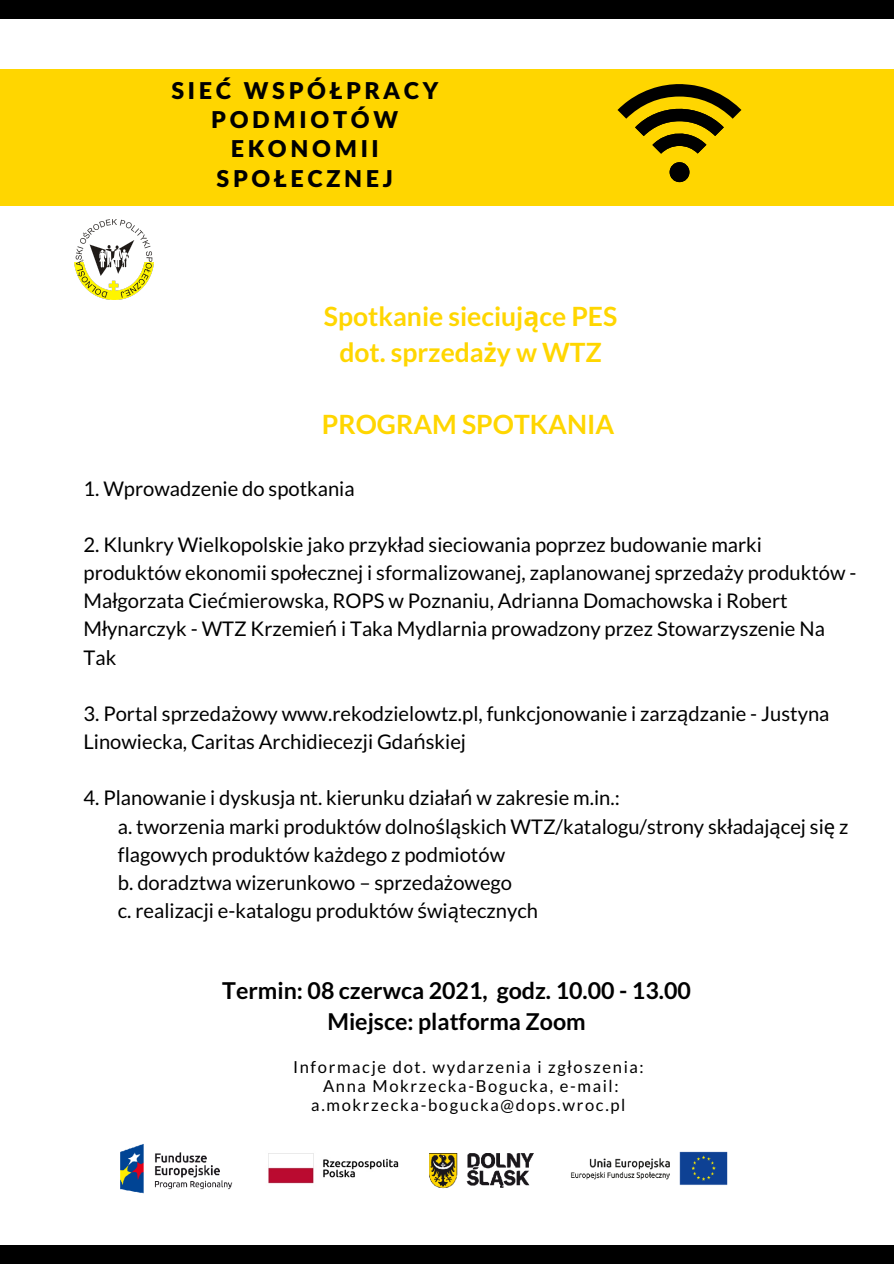
<style>
.page{position:relative;width:894px;height:1264px;background:#fff}
.page>*{position:absolute;margin:0;border:0;box-sizing:border-box;transform-origin:0 0}
.t1{font:700 26.55px "Lato";color:#ffd600}
.t2{font:700 23.25px "Lato";color:#000}
.t3{font:900 23.25px/29.2px "Lato Latin";letter-spacing:.16em;color:#000;text-align:center}
.t4{font:20.25px/28.2px "Lato";color:#000}
.t5{font:16.5px "Lato";letter-spacing:.1em;color:#000}
.s1{font-family:"Noto Sans"}
</style>
<div class="page">
<div style="left:0;top:1245px;width:893px;height:18px;background:#000"></div>
<div style="left:0;top:0;width:893px;height:18px;background:#000"></div>
<img style="left:120px;top:1144px;width:608px;height:50px">
<div style="left:0;top:69px;width:893px;height:136px;background:#ffd600"></div>
<img style="left:74px;top:220px;width:79px;height:80px">
<svg style="left:617px;top:84px;width:124px;height:98px"></svg>
<div style="left:669px;top:162px;width:20px;height:20px;background:#000;border-radius:50%"></div>
<p class="t3" style="left:171px;top:77px;width:268px">SIEĆ WSPÓŁPRACY<br>PODMIOTÓW<br>EKONOMII<br>SPOŁECZNEJ</p>
<p class="t1" style="left:324px;top:299px;width:295px">Spotkanie sieciuj<span class="s1">ą</span>ce PES</p>
<p class="t1" style="left:339px;top:335px;width:264px">dot. sprzeda<span class="s1">ż</span>y w WTZ</p>
<p class="t1" style="left:322px;top:407px;width:294px">PROGRAM SPOTKANIA</p>
<p class="t4" style="left:83px;top:473px;width:272px">1. Wprowadzenie do spotkania</p>
<p class="t4" style="left:83px;top:530px;width:774px">2. Klunkry Wielkopolskie jako przyk<span class="s1">ł</span>ad sieciowania poprzez budowanie marki produktów ekonomii spo<span class="s1">ł</span>ecznej i sformalizowanej, zaplanowanej sprzeda<span class="s1">ż</span>y produktów - Ma<span class="s1">ł</span>gorzata Cie<span class="s1">ć</span>mierowska, ROPS w Poznaniu, Adrianna Domachowska i Robert M<span class="s1">ł</span>ynarczyk - WTZ Krzemie<span class="s1">ń</span> i Taka Mydlarnia prowadzony przez Stowarzyszenie Na Tak</p>
<p class="t4" style="left:83px;top:699px;width:747px">3. Portal sprzeda<span class="s1">ż</span>owy www.rekodzielowtz.pl, funkcjonowanie i zarz<span class="s1">ą</span>dzanie - Justyna<br>Linowiecka, Caritas Archidiecezji Gda<span class="s1">ń</span>skiej</p>
<p class="t4" style="left:83px;top:783px;width:537px">4. Planowanie i dyskusja nt. kierunku dzia<span class="s1">ł</span>a<span class="s1">ń</span> w zakresie m.in.:</p>
<p class="t4" style="left:118px;top:811px;width:731px">a. tworzenia marki produktów dolno<span class="s1">ś</span>l<span class="s1">ą</span>skich WTZ/katalogu/strony sk<span class="s1">ł</span>adaj<span class="s1">ą</span>cej si<span class="s1">ę</span> z flagowych produktów ka<span class="s1">ż</span>dego z podmiotów</p>
<p class="t4" style="left:118px;top:868px;width:395px">b. doradztwa wizerunkowo – sprzeda<span class="s1">ż</span>owego</p>
<p class="t4" style="left:118px;top:896px;width:421px">c. realizacji e-katalogu produktów <span class="s1">ś</span>wi<span class="s1">ą</span>tecznych</p>
<p class="t2" style="left:222px;top:975px;width:470px">Termin: 08 czerwca 2021, godz. 10.00 - 13.00</p>
<p class="t2" style="left:327px;top:1007px;width:260px">Miejsce: platforma Zoom</p>
<p class="t5" style="left:293px;top:1056px;width:352px">Informacje dot. wydarzenia i zg<span class="s1">ł</span>oszenia:</p>
<p class="t5" style="left:323px;top:1075px;width:297px">Anna Mokrzecka-Bogucka, e-mail:</p>
<p class="t5" style="left:311px;top:1094px;width:315px">a.mokrzecka-bogucka@dops.wroc.pl</p>
</div>
